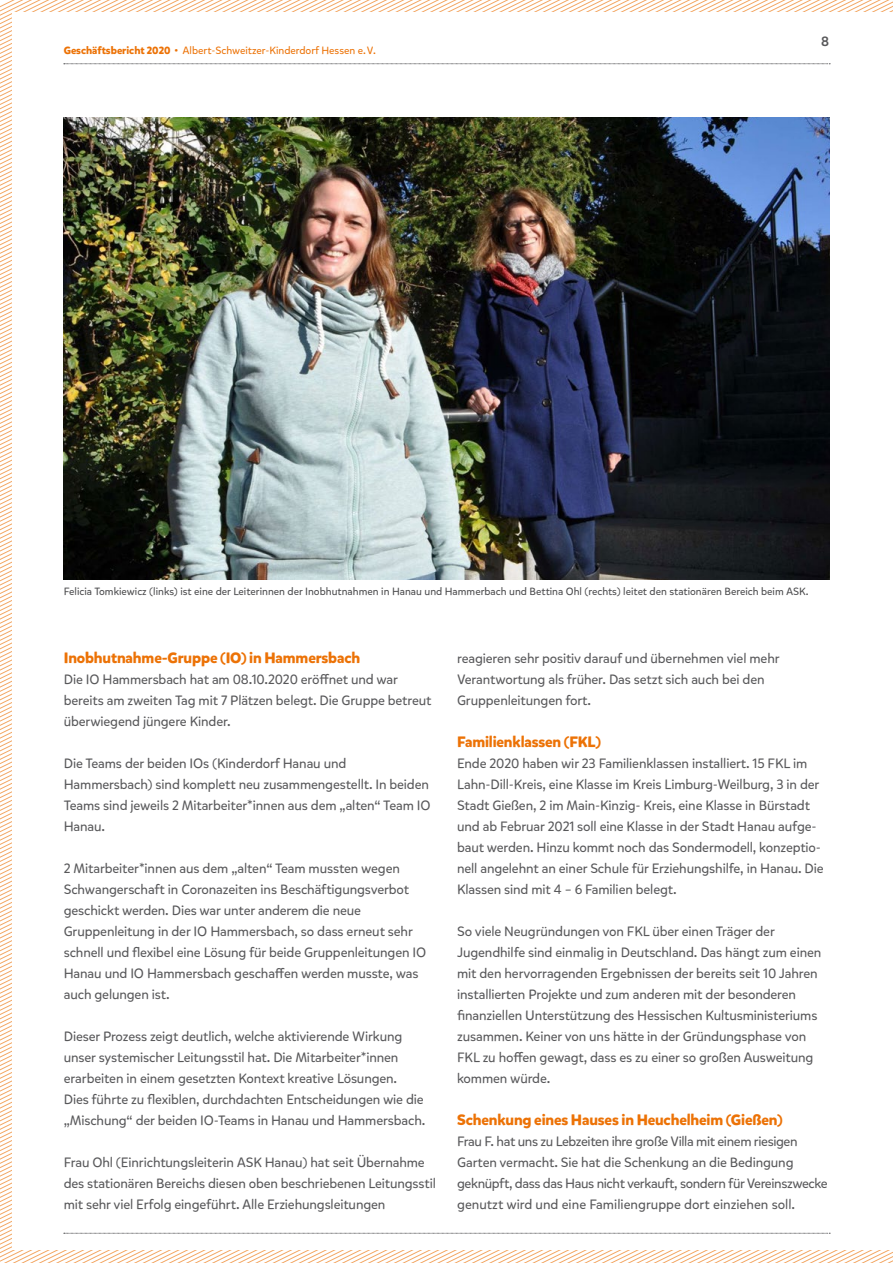
<style>
.page{position:relative;width:893px;height:1263px;background:#fff}
.page>*{position:absolute;margin:0;border:0;box-sizing:border-box;transform-origin:0 0}
.t1{font:700 15px "Mikado";letter-spacing:-.01em;color:#ec7206}
.t2{font:13.5px/21px "Mikado";letter-spacing:-.01em;color:#58585a}
.t3{font:13.5px/21px "Mikado";letter-spacing:-.03em;color:#58585a}
.t4{font:500 13.5px "Mikado";color:#58585a}
.t5{font:10.5px "Mikado";color:#4b4b4d}
.t6{font:10.5px "Mikado";color:#ec7206}
.s1{font-weight:700}
</style>
<div class="page">
<svg style="left:64px;top:64px;width:766px;height:1px"></svg>
<svg style="left:0;top:1213px;width:893px;height:50px"></svg>
<img style="left:64px;top:117px;width:765px;height:462px">
<p class="t6" style="left:64px;top:44px;width:314px"><span class="s1">Geschäftsbericht 2020 •</span> Albert-Schweitzer-Kinderdorf Hessen e.V.</p>
<p class="t4" style="left:821px;top:33px;width:9px">8</p>
<p class="t5" style="left:64px;top:585px;width:746px">Felicia Tomkiewicz (links) ist eine der Leiterinnen der Inobhutnahmen in Hanau und Hammerbach und Bettina Ohl (rechts) leitet den stationären Bereich beim ASK.</p>
<p class="t1" style="left:64px;top:648px;width:298px">Inobhutnahme-Gruppe (IO) in Hammersbach</p>
<p class="t2" style="left:64px;top:669px;width:369px">Die IO Hammersbach hat am 08.10.2020 eröffnet und war bereits am zweiten Tag mit 7 Plätzen belegt. Die Gruppe betreut überwiegend jüngere Kinder.</p>
<p class="t2" style="left:64px;top:753px;width:368px">Die Teams der beiden IOs (Kinderdorf Hanau und Hammersbach) sind komplett neu zusammengestellt. In beiden Teams sind jeweils 2 Mitarbeiter*innen aus dem „alten“ Team IO Hanau.</p>
<p class="t2" style="left:64px;top:858px;width:364px">2 Mitarbeiter*innen aus dem „alten“ Team mussten wegen Schwangerschaft in Coronazeiten ins Beschäftigungsverbot geschickt werden. Dies war unter anderem die neue Gruppenleitung in der IO Hammersbach, so dass erneut sehr schnell und flexibel eine Lösung für beide Gruppenleitungen IO Hanau und IO Hammersbach geschaffen werden musste, was auch gelungen ist.</p>
<p class="t2" style="left:64px;top:1026px;width:363px">Dieser Prozess zeigt deutlich, welche aktivierende Wirkung unser systemischer Leitungsstil hat. Die Mitarbeiter*innen erarbeiten in einem gesetzten Kontext kreative Lösungen.<br>Dies führte zu flexiblen, durchdachten Entscheidungen wie die „Mischung“ der beiden IO-Teams in Hanau und Hammersbach.</p>
<p class="t2" style="left:64px;top:1152px;width:374px">Frau Ohl (Einrichtungsleiterin ASK Hanau) hat seit Übernahme des stationären Bereichs diesen oben beschriebenen Leitungsstil mit sehr viel Erfolg eingeführt. Alle Erziehungsleitungen</p>
<p class="t2" style="left:457px;top:648px;width:324px">reagieren sehr positiv darauf und übernehmen viel mehr<br>Verantwortung als früher. Das setzt sich auch bei den<br>Gruppenleitungen fort.</p>
<p class="t1" style="left:457px;top:732px;width:146px">Familienklassen (FKL)</p>
<p class="t2" style="left:457px;top:753px;width:368px">Ende 2020 haben wir 23 Familienklassen installiert. 15 FKL im Lahn-Dill-Kreis, eine Klasse im Kreis Limburg-Weilburg, 3 in der Stadt Gießen, 2 im Main-Kinzig- Kreis, eine Klasse in Bürstadt und ab Februar 2021 soll eine Klasse in der Stadt Hanau aufge&shy;baut werden. Hinzu kommt noch das Sondermodell, konzeptio&shy;nell angelehnt an einer Schule für Erziehungshilfe, in Hanau. Die Klassen sind mit 4 – 6 Familien belegt.</p>
<p class="t2" style="left:457px;top:921px;width:366px">So viele Neugründungen von FKL über einen Träger der Jugendhilfe sind einmalig in Deutschland. Das hängt zum einen mit den hervorragenden Ergebnissen der bereits seit 10 Jahren installierten Projekte und zum anderen mit der besonderen finanziellen Unterstützung des Hessischen Kultusministeriums zusammen. Keiner von uns hätte in der Gründungsphase von FKL zu hoffen gewagt, dass es zu einer so großen Ausweitung kommen würde.</p>
<p class="t1" style="left:457px;top:1110px;width:327px">Schenkung eines Hauses in Heuchelheim (Gießen)</p>
<p class="t3" style="left:457px;top:1131px;width:372px">Frau F. hat uns zu Lebzeiten ihre große Villa mit einem riesigen Garten vermacht. Sie hat die Schenkung an die Bedingung geknüpft, dass das Haus nicht verkauft, sondern für Vereinszwecke genutzt wird und eine Familiengruppe dort einziehen soll.</p>
</div>
